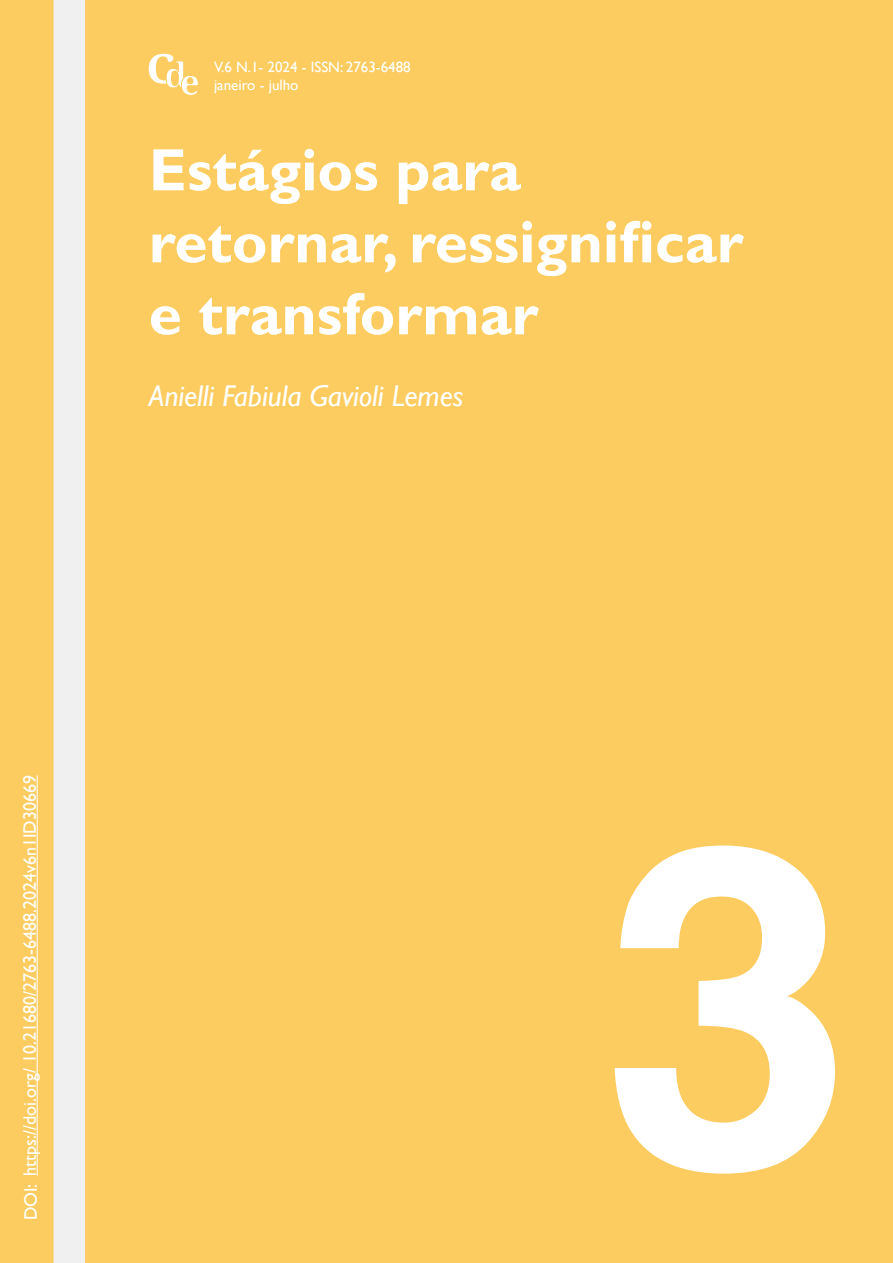
<style>
.page{position:relative;width:893px;height:1263px;background:#fdcc60}
.page>*{position:absolute;margin:0;border:0;box-sizing:border-box;transform-origin:0 0}
.t1{font:700 450px "Helvetica";color:#fff}
.t2{font:700 60px/72px "Gill Sans";color:#fff}
.t3{font:italic 30px "Gill Sans";color:#fff}
.t4{font:18px "Gill Sans";color:#fff}
.t5{font:15px/18.9px "Gill Sans";color:#fff}
</style>
<div class="page">
<div style="left:54px;top:0;width:31px;height:1263px;background:#f0f0f0"></div>
<hr style="left:37px;top:775px;width:1px;height:401px;background:#fff">
<svg style="left:149px;top:54px;width:49px;height:41px"></svg>
<p class="t5" style="left:214px;top:57px;width:198px">V.6 N.1- 2024 - ISSN: 2763-6488 janeiro - julho</p>
<h2 class="t2" style="left:149px;top:136px;width:596px">Estágios para retornar, ressignificar e transformar</h2>
<h3 class="t3" style="left:149px;top:378px;width:316px">Anielli Fabiula Gavioli Lemes</h3>
<p class="t4" style="left:19px;top:1220px;width:447px;rotate:-90deg">DOI: https://doi.org/ 10.21680/2763-6488.2024v6n1ID30669</p>
<h1 class="t1" style="left:603px;top:644px;width:252px">3</h1>
</div>
